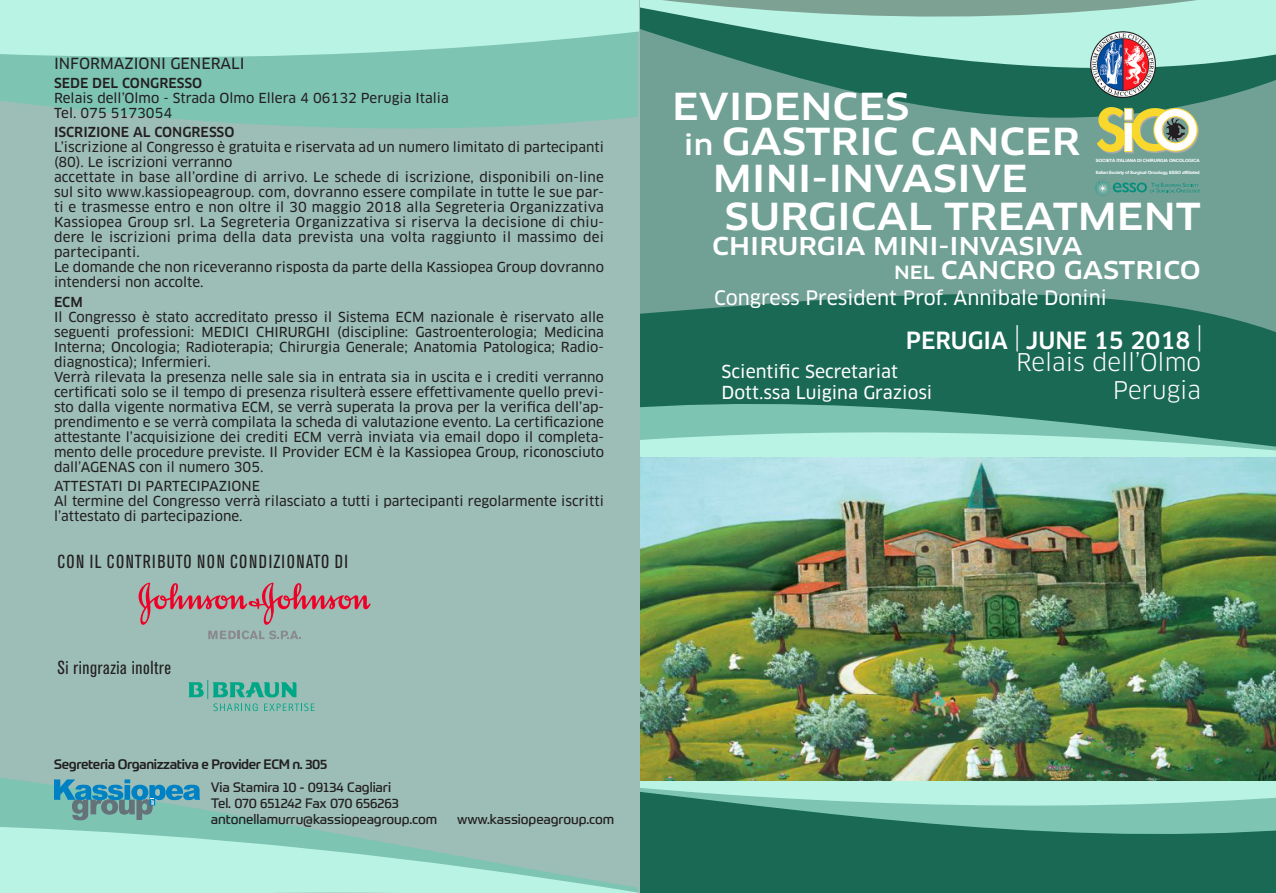
<style>
.page{position:relative;width:1276px;height:893px;background:#fff}
.page>*{position:absolute;margin:0;border:0;box-sizing:border-box;transform-origin:0 0}
.t1{font:500 expanded 36.3px/34.7px "Clan Pro";color:#fff}
.t2{font:500 expanded 24px "Clan Pro";color:#fff}
.t3{font:23.85px "Clan Pro";color:#fff}
.t4{font:500 23.25px "Clan Pro";color:#fff}
.t5{font:19.5px "Clan Pro News";color:#fff}
.t6{font:condensed 18.75px "Akzidenz Grotesk Std";letter-spacing:.065em;color:#231f20}
.t7{font:condensed 18.75px "Akzidenz Grotesk Std";letter-spacing:.045em;color:#231f20}
.t8{font:17.4px "Clan Pro News";color:#fff}
.t9{font:15px "Clan Pro News";color:#231f20}
.t10{font:13.5px/15px "Clan Pro News";color:#231f20}
.Normale{font:13.5px "Prometo";letter-spacing:-.005em;color:#231f20}
.Normale-2{font:500 13.5px "Prometo";letter-spacing:-.03em;color:#231f20}
.t11{font:500 13.5px "Clan Pro";color:#231f20}
.t12{font:700 4.35px "Helvetica Neue";letter-spacing:-.04em;color:#fff;scale:1.05 1}
.s1{font-size:27px}
.s2{font-size:17.85px}
.s3{font-family:"Akrobat";font-weight:300;font-size:30px}
</style>
<div class="page">
<div style="left:620px;top:0;width:656px;height:893px;background:#1a6954"></div>
<svg style="left:639px;top:816px;width:637px;height:33px"></svg>
<svg style="left:639px;top:780px;width:637px;height:36px;background:#92d1bf"></svg>
<svg style="left:639px;top:389px;width:421px;height:33px"></svg>
<svg style="left:639px;top:422px;width:637px;height:35px;background:#93d3c3"></svg>
<img style="left:639px;top:457px;width:637px;height:323px">
<svg style="left:639px;top:101px;width:637px;height:263px;fill:#70a194"></svg>
<svg style="left:639px;top:62px;width:637px;height:39px"></svg>
<svg style="left:1096px;top:106px;width:106px;height:49px;background:#b2bc84"></svg>
<svg style="left:1096px;top:180px;width:104px;height:12px"></svg>
<img style="left:1089px;top:62px;width:68px;height:36px">
<div style="left:0;top:0;width:639px;height:893px;background:#9cbeb6"></div>
<svg style="left:0;top:777px;width:294px;height:49px"></svg>
<svg style="left:0;top:826px;width:638px;height:67px"></svg>
<svg style="left:0;top:62px;width:638px;height:67px;background:#81c3b3"></svg>
<svg style="left:0;top:0;width:1276px;height:62px;background:#9fd8c9"></svg>
<svg style="left:54px;top:779px;width:146px;height:41px"></svg>
<svg style="left:139px;top:583px;width:232px;height:56px"></svg>
<svg style="left:188px;top:680px;width:126px;height:31px"></svg>
<p class="t9" style="left:54px;top:55px;width:192px">INFORMAZIONI GENERALI</p>
<p class="t11" style="left:54px;top:75px;width:150px">SEDE DEL CONGRESSO</p>
<p class="t10" style="left:54px;top:91px;width:396px">Relais dell’Olmo - Strada Olmo Ellera 4 06132 Perugia Italia</p>
<p class="t10" style="left:54px;top:106px;width:120px">Tel. 075 5173054</p>
<p class="t11" style="left:54px;top:124px;width:182px">ISCRIZIONE AL CONGRESSO</p>
<p class="t10" style="left:54px;top:140px;width:551px">L’iscrizione al Congresso è gratuita e riservata ad un numero limitato di partecipanti (80). Le iscrizioni verranno</p>
<p class="t10" style="left:54px;top:170px;width:551px;text-align:justify">accettate in base all’ordine di arrivo. Le schede di iscrizione, disponibili on-line sul sito www.kassiopeagroup. com, dovranno essere compilate in tutte le sue par&shy;ti e trasmesse entro e non oltre il 30 maggio 2018 alla Segreteria Organizzativa Kassiopea Group srl. La Segreteria Organizzativa si riserva la decisione di chiu&shy;dere le iscrizioni prima della data prevista una volta raggiunto il massimo dei partecipanti.</p>
<p class="t10" style="left:54px;top:260px;width:551px">Le domande che non riceveranno risposta da parte della Kassiopea Group dovranno intendersi non accolte.</p>
<p class="t11" style="left:54px;top:294px;width:30px">ECM</p>
<p class="t10" style="left:54px;top:309px;width:551px;text-align:justify">Il Congresso è stato accreditato presso il Sistema ECM nazionale è riservato alle seguenti professioni: MEDICI CHIRURGHI (discipline: Gastroenterologia; Medicina Interna; Oncologia; Radioterapia; Chirurgia Generale; Anatomia Patologica; Radio&shy;diagnostica); Infermieri.</p>
<p class="t10" style="left:54px;top:369px;width:551px;text-align:justify">Verrà rilevata la presenza nelle sale sia in entrata sia in uscita e i crediti verranno certificati solo se il tempo di presenza risulterà essere effettivamente quello previ&shy;sto dalla vigente normativa ECM, se verrà superata la prova per la verifica dell’ap&shy;prendimento e se verrà compilata la scheda di valutazione evento. La certificazione attestante l’acquisizione dei crediti ECM verrà inviata via email dopo il completa&shy;mento delle procedure previste. Il Provider ECM è la Kassiopea Group, riconosciuto dall’AGENAS con il numero 305.</p>
<p class="t10" style="left:54px;top:478px;width:208px">ATTESTATI DI PARTECIPAZIONE</p>
<p class="t10" style="left:54px;top:493px;width:551px">Al termine del Congresso verrà rilasciato a tutti i partecipanti regolarmente iscritti l’attestato di partecipazione.</p>
<p class="t6" style="left:57px;top:551px;width:292px">CON IL CONTRIBUTO NON CONDIZIONATO DI</p>
<p class="t7" style="left:57px;top:657px;width:115px">Si ringrazia inoltre</p>
<p class="Normale-2" style="left:54px;top:755px;width:275px">Segreteria Organizzativa e Provider ECM n. 305</p>
<p class="Normale" style="left:211px;top:778px;width:182px">Via Stamira 10 - 09134 Cagliari</p>
<p class="Normale" style="left:211px;top:795px;width:190px">Tel. 070 651242 Fax 070 656263</p>
<p class="Normale" style="left:211px;top:811px;width:228px">antonellamurru@kassiopeagroup.com</p>
<p class="Normale" style="left:457px;top:811px;width:158px">www.kassiopeagroup.com</p>
<p class="t1" style="left:684px;top:90px;width:398px;text-indent:-12px">EVIDENCES<br><span class="s1">in</span> GASTRIC CANCER</p>
<p class="t1" style="left:724px;top:161px;width:478px;line-height:37.7px;text-indent:-12px">MINI-INVASIVE<br>SURGICAL TREATMENT</p>
<p class="t12" style="left:1096px;top:157px;width:100px">SOCIETÀ ITALIANA DI CHIRURGIA ONCOLOGICA</p>
<p class="t12" style="left:1095px;top:169px;width:100px">Italian Society of Surgical Oncology, ESSO affiliated</p>
<p class="t2" style="left:712px;top:232px;width:372px">CHIRURGIA MINI-INVASIVA</p>
<p class="t2" style="left:894px;top:256px;width:308px"><span class="s2">NEL</span> CANCRO GASTRICO</p>
<p class="t5" style="left:714px;top:286px;width:394px">Congress President Prof. Annibale Donini</p>
<p class="t4" style="left:906px;top:326px;width:298px">PERUGIA <span class="s3">|</span> JUNE 15 2018 <span class="s3">|</span></p>
<p class="t3" style="left:1016px;top:348px;width:187px">Relais dell’Olmo</p>
<p class="t3" style="left:1113px;top:376px;width:90px">Perugia</p>
<p class="t8" style="left:721px;top:362px;width:178px">Scientific Secretariat</p>
<p class="t8" style="left:721px;top:383px;width:212px">Dott.ssa Luigina Graziosi</p>
</div>
